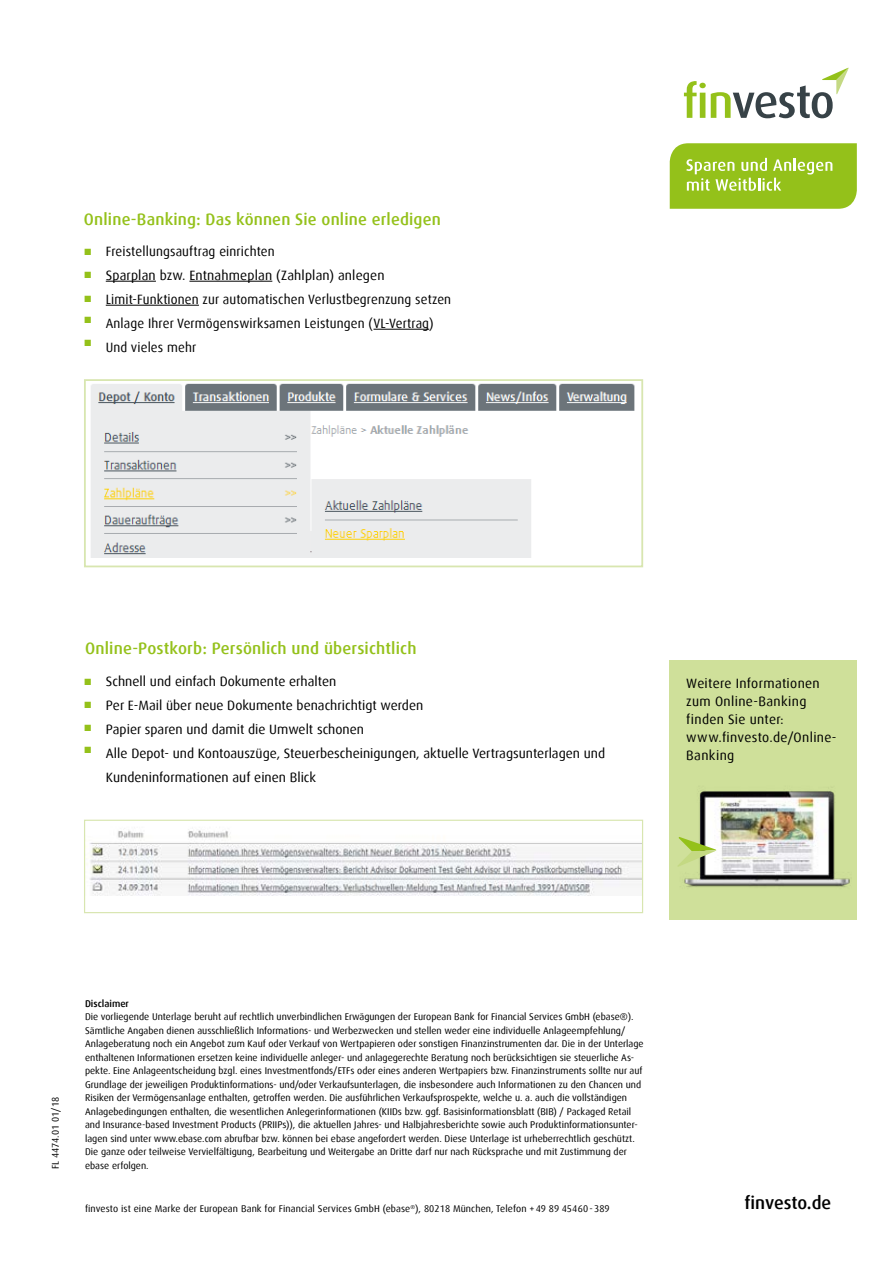
<style>
.page{position:relative;width:893px;height:1263px;background:#fff}
.page>*{position:absolute;margin:0;border:0;box-sizing:border-box;transform-origin:0 0}
.t1{font:500 18px "Dax";color:#000}
.t2{font:500 16.5px "Dax";letter-spacing:.01em;color:#94c11a}
.t3{font:13.5px/24px "Dax";letter-spacing:.005em;color:#000}
.t4{font:13.5px/24px "Dax";letter-spacing:.005em;color:#000;scale:.96 1}
.t5{font:13.5px/18px "Dax";letter-spacing:.025em;color:#000}
.t6{font:13.5px/22.8px "Arial";color:#94c11a;text-align:justify}
.t7{font:9.75px/13.5px "Dax";color:#000}
.t8{font:500 9.75px "Dax Offc";color:#000}
</style>
<div class="page">
<div style="left:669px;top:660px;width:187px;height:259px;background:#cfe09a"></div>
<img style="left:684px;top:791px;width:166px;height:96px">
<svg style="left:678px;top:825px;width:39px;height:53px"></svg>
<hr style="left:106px;top:281px;width:50px;height:1px;background:#000">
<hr style="left:189px;top:281px;width:83px;height:1px;background:#000">
<hr style="left:106px;top:305px;width:93px;height:1px;background:#000">
<hr style="left:373px;top:329px;width:56px;height:1px;background:#000">
<img style="left:91px;top:383px;width:544px;height:175px">
<div style="left:84px;top:379px;width:559px;height:188px;border:2px solid #d8e6b0"></div>
<img style="left:90px;top:830px;width:551px;height:66px">
<div style="left:84px;top:820px;width:559px;height:93px;border:1px solid #d8e6b0"></div>
<svg style="left:684px;top:68px;width:165px;height:50px"></svg>
<svg style="left:670px;top:143px;width:187px;height:66px"></svg>
<h2 class="t2" style="left:84px;top:209px;width:358px">Online-Banking: Das können Sie online erledigen</h2>
<h3 class="t6" style="left:84px;top:239px;width:10px">■ ■ ■ ■ ■</h3>
<h3 class="t4" style="left:106px;top:240px;width:361px">Freistellungsauftrag einrichten<br>Sparplan bzw. Entnahmeplan (Zahlplan) anlegen Limit-Funktionen zur automatischen Verlustbegrenzung setzen Anlage Ihrer Vermögenswirksamen Leistungen (VL-Vertrag)<br>Und vieles mehr</h3>
<h2 class="t2" style="left:85px;top:639px;width:333px">Online-Postkorb: Persönlich und übersichtlich</h2>
<h3 class="t6" style="left:84px;top:669px;width:10px">■ ■ ■ ■</h3>
<p class="t3" style="left:106px;top:669px;width:501px">Schnell und einfach Dokumente erhalten<br>Per E-Mail über neue Dokumente benachrichtigt werden<br>Papier sparen und damit die Umwelt schonen<br>Alle Depot- und Kontoauszüge, Steuerbescheinigungen, aktuelle Vertragsunterlagen und Kundeninformationen auf einen Blick</p>
<h3 class="t5" style="left:686px;top:674px;width:152px">Weitere Informationen zum Online-Banking finden Sie unter: www.finvesto.de/Online-<br>Banking</h3>
<p class="t7" style="left:49px;top:1169px;width:73px;rotate:-90deg">FL 4474.01 01/18</p>
<p class="t8" style="left:85px;top:997px;width:45px">Disclaimer</p>
<p class="t7" style="left:85px;top:1010px;width:560px">Die vorliegende Unterlage beruht auf rechtlich unverbindlichen Erwägungen der European Bank for Financial Services GmbH (ebase®).<br>Sämtliche Angaben dienen ausschließlich Informations- und Werbezwecken und stellen weder eine individuelle Anlageempfehlung/ Anlageberatung noch ein Angebot zum Kauf oder Verkauf von Wertpapieren oder sonstigen Finanzinstrumenten dar. Die in der Unterlage enthaltenen Informationen ersetzen keine individuelle anleger- und anlagegerechte Beratung noch berücksichtigen sie steuerliche As&shy;pekte. Eine Anlageentscheidung bzgl. eines Investmentfonds/ETFs oder eines anderen Wertpapiers bzw. Finanzinstruments sollte nur auf Grundlage der jeweiligen Produktinformations- und/oder Verkaufsunterlagen, die insbesondere auch Informationen zu den Chancen und Risiken der Vermögensanlage enthalten, getroffen werden. Die ausführlichen Verkaufsprospekte, welche u. a. auch die vollständigen Anlagebedingungen enthalten, die wesentlichen Anlegerinformationen (KIIDs bzw. ggf. Basisinformationsblatt (BIB) / Packaged Retail and Insurance-based Investment Products (PRIIPs)), die aktuellen Jahres- und Halbjahresberichte sowie auch Produktinformationsunter&shy;lagen sind unter www.ebase.com abrufbar bzw. können bei ebase angefordert werden. Diese Unterlage ist urheberrechtlich geschützt.<br>Die ganze oder teilweise Vervielfältigung, Bearbeitung und Weitergabe an Dritte darf nur nach Rücksprache und mit Zustimmung der ebase erfolgen.</p>
<p class="t7" style="left:85px;top:1202px;width:526px">finvesto ist eine Marke der European Bank for Financial Services GmbH (ebase<sup>®</sup>), 80218 München, Telefon +49 89 45460-389</p>
<h1 class="t1" style="left:744px;top:1192px;width:88px">finvesto.de</h1>
</div>
